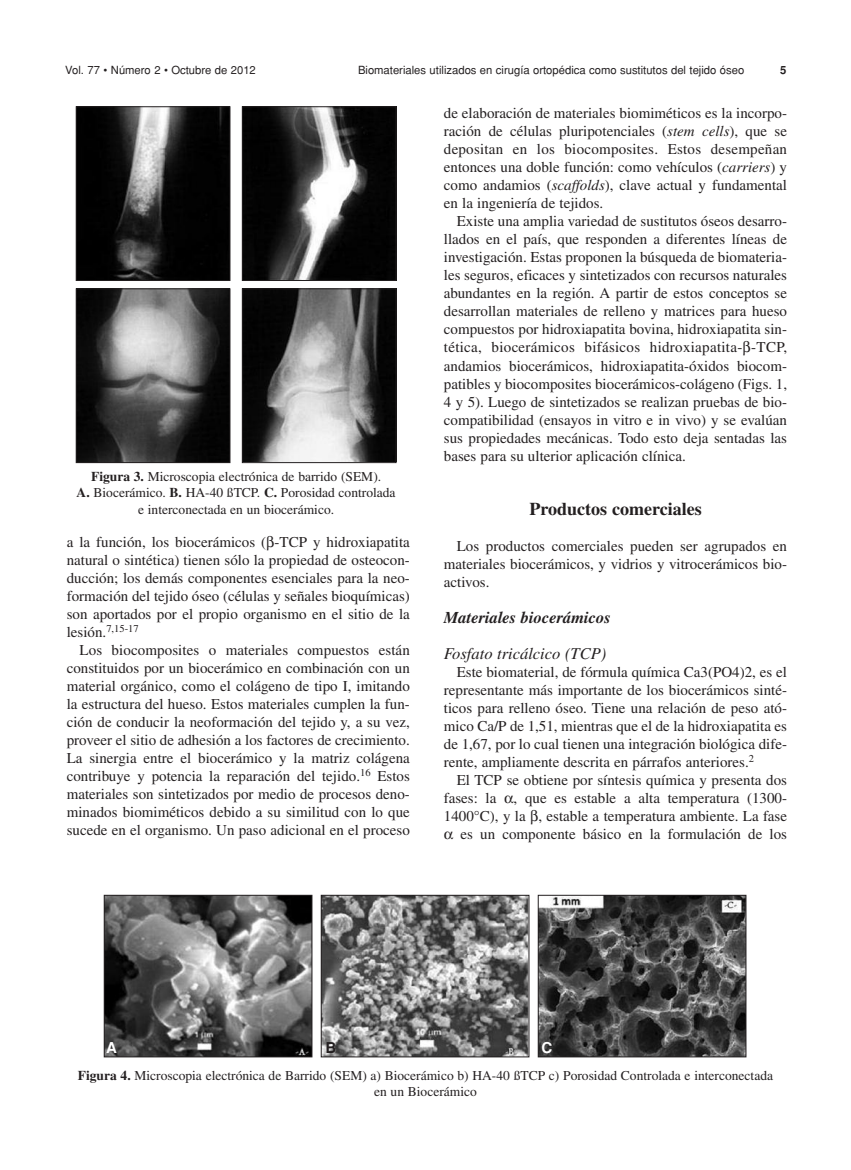
<style>
.page{position:relative;width:851px;height:1170px;background:#fff}
.page>*{position:absolute;margin:0;border:0;box-sizing:border-box;transform-origin:0 0}
.t1{font:700 18px "Times";color:#231f20}
.t2{font:italic 700 16.5px "Times";color:#231f20}
.t3{font:italic 16.5px "Times";color:#231f20}
.t4{font:15px/18px "Times";color:#231f20;text-align:justify}
.t5{font:700 15px "Helvetica";color:#fff}
.t6{font:700 15px "Helvetica";color:#231f20}
.t7{font:13.5px/16.2px "Times";color:#231f20;text-align:center}
.t8{font:11.25px "Helvetica";color:#231f20}
.t9{font:700 11.25px "Helvetica";color:#231f20}
.s1{font-weight:700}
.s2{font-style:italic}
</style>
<div class="page">
<img style="left:78px;top:108px;width:150px;height:171px">
<div style="left:76px;top:106px;width:154px;height:175px;border:1px solid #231f20"></div>
<img style="left:244px;top:108px;width:150px;height:171px">
<div style="left:242px;top:106px;width:154px;height:175px;border:1px solid #231f20"></div>
<img style="left:78px;top:290px;width:150px;height:171px">
<div style="left:76px;top:288px;width:154px;height:175px;border:1px solid #231f20"></div>
<img style="left:244px;top:290px;width:150px;height:171px">
<div style="left:242px;top:288px;width:154px;height:175px;border:1px solid #231f20"></div>
<img style="left:106px;top:896px;width:204px;height:159px">
<div style="left:104px;top:894px;width:208px;height:163px;border:1px solid #231f20"></div>
<img style="left:323px;top:896px;width:204px;height:159px">
<div style="left:321px;top:894px;width:208px;height:163px;border:1px solid #231f20"></div>
<img style="left:539px;top:896px;width:205px;height:159px">
<div style="left:537px;top:894px;width:209px;height:163px;border:1px solid #231f20"></div>
<p class="t8" style="left:65px;top:63px;width:192px">Vol. 77 • Número 2 • Octubre de 2012</p>
<p class="t8" style="left:358px;top:63px;width:388px">Biomateriales utilizados en cirugía ortopédica como sustitutos del tejido óseo</p>
<p class="t9" style="left:780px;top:63px;width:8px">5</p>
<p class="t7" style="left:77px;top:470px;width:320px"><span class="s1">Figura 3.</span> Microscopia electrónica de barrido (SEM).<br><span class="s1">A.</span> Biocerámico. <span class="s1">B.</span> HA-40 ßTCP. <span class="s1">C.</span> Porosidad controlada e interconectada en un biocerámico.</p>
<p class="t4" style="left:67px;top:534px;width:344px">a la función, los biocerámicos ( -TCP y hidroxiapatita natural o sintética) tienen sólo la propiedad de osteocon&shy;ducción; los demás componentes esenciales para la neo&shy;formación del tejido óseo (células y señales bioquímicas) son aportados por el propio organismo en el sitio de la lesión.<sup>7,15-17</sup></p>
<p class="t4" style="left:67px;top:642px;width:344px;text-indent:13px">Los biocomposites o materiales compuestos están constituidos por un biocerámico en combinación con un material orgánico, como el colágeno de tipo I, imitando la estructura del hueso. Estos materiales cumplen la fun&shy;ción de conducir la neoformación del tejido y, a su vez, proveer el sitio de adhesión a los factores de crecimiento.<br>La sinergia entre el biocerámico y la matriz colágena contribuye y potencia la reparación del tejido.<sup>16</sup> Estos materiales son sintetizados por medio de procesos deno&shy;minados biomiméticos debido a su similitud con lo que sucede en el organismo. Un paso adicional en el proceso</p>
<p class="t4" style="left:444px;top:106px;width:344px">de elaboración de materiales biomiméticos es la incorpo&shy;ración de células pluripotenciales (<span class="s2">stem cells</span>), que se depositan en los biocomposites. Estos desempeñan entonces una doble función: como vehículos (<span class="s2">carriers</span>) y como andamios (<span class="s2">scaffolds</span>), clave actual y fundamental en la ingeniería de tejidos.</p>
<p class="t4" style="left:444px;top:214px;width:344px;text-indent:13px">Existe una amplia variedad de sustitutos óseos desarro&shy;llados en el país, que responden a diferentes líneas de investigación. Estas proponen la búsqueda de biomateria&shy;les seguros, eficaces y sintetizados con recursos naturales abundantes en la región. A partir de estos conceptos se desarrollan materiales de relleno y matrices para hueso compuestos por hidroxiapatita bovina, hidroxiapatita sin&shy;tética, biocerámicos bifásicos hidroxiapatita- -TCP, andamios biocerámicos, hidroxiapatita-óxidos biocom&shy;patibles y biocomposites biocerámicos-colágeno (Figs. 1, 4 y 5). Luego de sintetizados se realizan pruebas de bio&shy;compatibilidad (ensayos in vitro e in vivo) y se evalúan sus propiedades mecánicas. Todo esto deja sentadas las bases para su ulterior aplicación clínica.</p>
<p class="t1" style="left:529px;top:502px;width:174px">Productos comerciales</p>
<p class="t4" style="left:444px;top:538px;width:344px;text-indent:13px">Los productos comerciales pueden ser agrupados en materiales biocerámicos, y vidrios y vitrocerámicos bio&shy;activos.</p>
<p class="t2" style="left:444px;top:611px;width:168px">Materiales biocerámicos</p>
<p class="t3" style="left:444px;top:647px;width:164px">Fosfato tricálcico (TCP)</p>
<p class="t4" style="left:444px;top:664px;width:344px;text-indent:13px">Este biomaterial, de fórmula química Ca3(PO4)2, es el representante más importante de los biocerámicos sinté&shy;ticos para relleno óseo. Tiene una relación de peso ató&shy;mico Ca/P de 1,51, mientras que el de la hidroxiapatita es de 1,67, por lo cual tienen una integración biológica dife&shy;rente, ampliamente descrita en párrafos anteriores.<sup>2</sup></p>
<p class="t4" style="left:444px;top:772px;width:344px;text-align:right">El TCP se obtiene por síntesis química y presenta dos fases: la , que es estable a alta temperatura (1300- 1400°C), y la , estable a temperatura ambiente. La fase es un componente básico en la formulación de los</p>
<p class="t5" style="left:106px;top:1038px;width:12px">A</p>
<p class="t6" style="left:325px;top:1038px;width:12px">B</p>
<p class="t5" style="left:541px;top:1038px;width:12px">C</p>
<p class="t7" style="left:78px;top:1068px;width:696px"><span class="s1">Figura 4.</span> Microscopia electrónica de Barrido (SEM) a) Biocerámico b) HA-40 ßTCP c) Porosidad Controlada e interconectada en un Biocerámico</p>
</div>
